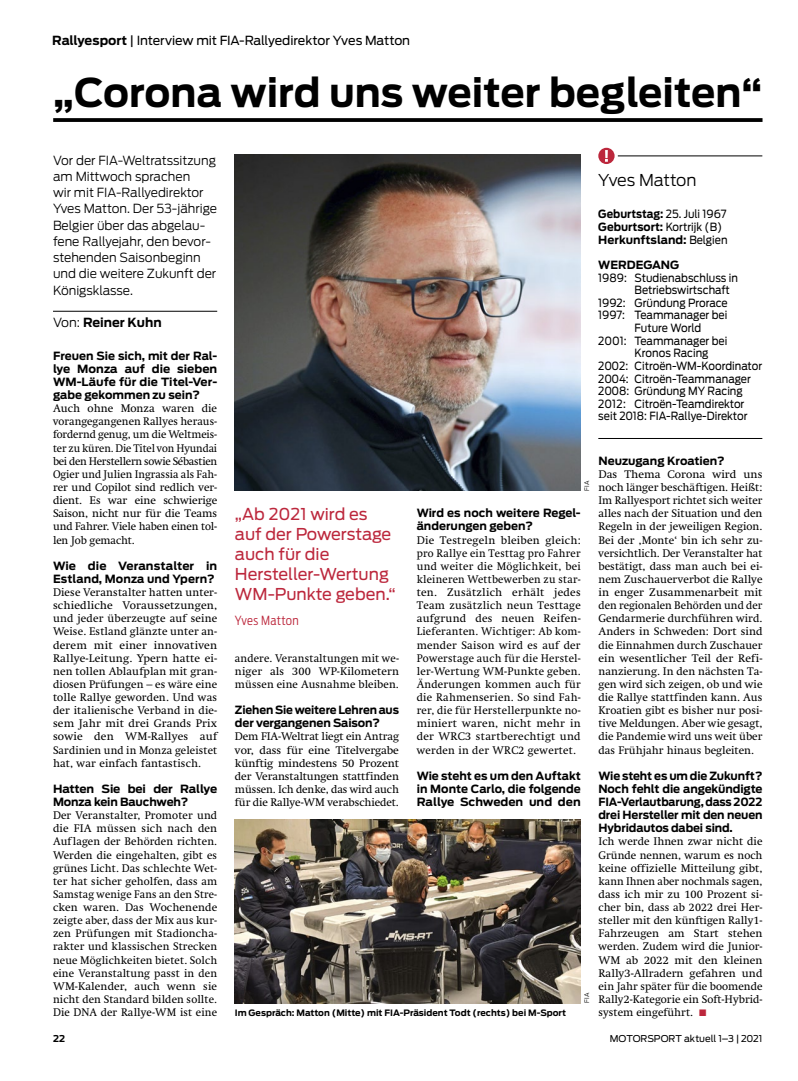
<style>
.page{position:relative;width:798px;height:1081px;background:#fff}
.page>*{position:absolute;margin:0;border:0;box-sizing:border-box;transform-origin:0 0}
.t1{font:700 39.38px "Antenna";color:#000}
.t2{font:16.25px/20px "Antenna";color:#bc273c}
.t3{font:300 16.25px "Antenna";letter-spacing:-.015em;color:#000}
.t4{font:300 12.5px/16.2px "Antenna";color:#000}
.t5{font:12.5px "Antenna";letter-spacing:-.01em;color:#000}
.t6{font:700 12.5px "Antenna";color:#000}
.t7{font:300 12.5px "Antenna Condensed";letter-spacing:.02em;color:#bc273c}
.t8{font:11.25px/13.1px "Swift LT Std";letter-spacing:.005em;color:#000;text-align:justify}
.t9{font:700 11.25px/13.1px "Antenna";letter-spacing:-.005em;color:#000}
.t10{font:11.25px "Antenna";color:#000;scale:.92 1}
.t11{font:700 11.25px/12.6px "Antenna";letter-spacing:-.005em;color:#000;scale:.93 1}
.t12{font:9.38px "Antenna";color:#000}
.t13{font:700 9.38px "Antenna";color:#000}
.t14{font:700 8.75px "Antenna";color:#000}
.t15{font:300 6.25px "Antenna";letter-spacing:.05em;color:#000}
.s1{font-weight:700}
.s2{font-weight:300}
.s3{font-weight:400}
.s4{color:#bc273c}
</style>
<div class="page">
<img style="left:235px;top:819px;width:345px;height:184px">
<hr style="left:53px;top:311px;width:164px;height:1px;background:#000">
<img style="left:235px;top:154px;width:345px;height:337px">
<svg style="left:53px;top:118px;width:709px;height:4px;background:#0b0b0b"></svg>
<hr style="left:598px;top:438px;width:164px;height:1px;background:#000">
<hr style="left:617px;top:156px;width:145px;height:1px;background:#000">
<div style="left:598px;top:148px;width:16px;height:16px;background:#bc273c;border-radius:50%"></div>
<svg style="left:605px;top:150px;width:2px;height:12px"></svg>
<p class="t5" style="left:52px;top:33px;width:359px"><span class="s1">Rallyesport</span> | Interview mit FIA-Rallyedirektor Yves Matton</p>
<h1 class="t1" style="left:53px;top:70px;width:710px">„Corona wird uns weiter begleiten“</h1>
<p class="t4" style="left:53px;top:152px;width:166px">Vor der FIA-Weltratssitzung am Mittwoch sprachen<br>wir mit FIA-Rallyedirektor<br>Yves Matton. Der 53-jährige<br>Belgier über das abgelau&shy;fene Rallyejahr, den bevor&shy;stehenden Saisonbeginn und die weitere Zukunft der<br>Königsklasse.</p>
<p class="t6" style="left:53px;top:315px;width:110px"><span class="s2">Von:</span> Reiner Kuhn</p>
<p class="t9" style="left:53px;top:349px;width:166px;text-align:justify">Freuen Sie sich, mit der Ral&shy;lye Monza auf die sieben WM-Läufe für die Titel-Ver&shy;gabe gekommen zu sein?</p>
<p class="t8" style="left:53px;top:402px;width:166px">Auch ohne Monza waren die vorangegangenen Rallyes heraus&shy;fordernd genug, um die Weltmeis&shy;ter zu küren. Die Titel von Hyundai bei den Herstellern sowie Sébastien Ogier und Julien Ingrassia als Fah&shy;rer und Copilot sind redlich ver&shy;dient. Es war eine schwierige Saison, nicht nur für die Teams und Fahrer. Viele haben einen tol&shy;len Job gemacht.</p>
<p class="t9" style="left:53px;top:559px;width:166px">Wie die Veranstalter in<br>Estland, Monza und Ypern?</p>
<p class="t8" style="left:53px;top:586px;width:166px">Diese Veranstalter hatten unter&shy;schiedliche Voraussetzungen, und jeder überzeugte auf seine Weise. Estland glänzte unter an&shy;derem mit einer innovativen Rallye-Leitung. Ypern hatte ei&shy;nen tollen Ablaufplan mit gran&shy;diosen Prüfungen – es wäre eine tolle Rallye geworden. Und was der italienische Verband in die&shy;sem Jahr mit drei Grands Prix sowie den WM-Rallyes auf Sardinien und in Monza geleistet hat, war einfach fantastisch.</p>
<p class="t9" style="left:53px;top:782px;width:166px">Hatten Sie bei der Rallye<br>Monza kein Bauchweh?</p>
<p class="t8" style="left:53px;top:809px;width:166px">Der Veranstalter, Promoter und die FIA müssen sich nach den Auflagen der Behörden richten.<br>Werden die eingehalten, gibt es grünes Licht. Das schlechte Wet&shy;ter hat sicher geholfen, dass am Samstag wenige Fans an den Stre&shy;cken waren. Das Wochenende zeigte aber, dass der Mix aus kur&shy;zen Prüfungen mit Stadioncha&shy;rakter und klassischen Strecken neue Möglichkeiten bietet. Solch eine Veranstaltung passt in den WM-Kalender, auch wenn sie nicht den Standard bilden sollte.<br>Die DNA der Rallye-WM ist eine</p>
<h2 class="t2" style="left:235px;top:504px;width:162px">„Ab 2021 wird es auf der Powerstage auch für die<br>Hersteller-Wertung<br>WM-Punkte geben.“</h2>
<p class="t7" style="left:235px;top:613px;width:65px">Yves Matton</p>
<p class="t8" style="left:235px;top:651px;width:165px">andere. Veranstaltungen mit we&shy;niger als 300 WP-Kilometern müssen eine Ausnahme bleiben.</p>
<p class="t9" style="left:235px;top:703px;width:165px">Ziehen Sie weitere Lehren aus der vergangenen Saison?</p>
<p class="t8" style="left:235px;top:730px;width:165px">Dem FIA-Weltrat liegt ein Antrag vor, dass für eine Titelvergabe künftig mindestens 50 Prozent der Veranstaltungen stattfinden müssen. Ich denke, das wird auch für die Rallye-WM verabschiedet.</p>
<p class="t15" style="left:583px;top:491px;width:12px;rotate:-90deg">FIA</p>
<p class="t9" style="left:416px;top:507px;width:165px">Wird es noch weitere Regel&shy;änderungen geben?</p>
<p class="t8" style="left:416px;top:533px;width:165px">Die Testregeln bleiben gleich: pro Rallye ein Testtag pro Fahrer und weiter die Möglichkeit, bei kleineren Wettbewerben zu star&shy;ten. Zusätzlich erhält jedes Team zusätzlich neun Testtage aufgrund des neuen Reifen-Lieferanten. Wichtiger: Ab kom&shy;mender Saison wird es auf der Powerstage auch für die Herstel&shy;ler-Wertung WM-Punkte geben.<br>Änderungen kommen auch für die Rahmenserien. So sind Fah&shy;rer, die für Herstellerpunkte no&shy;miniert waren, nicht mehr in der WRC3 startberechtigt und werden in der WRC2 gewertet.</p>
<p class="t9" style="left:416px;top:769px;width:165px;text-align:justify">Wie steht es um den Auftakt in Monte Carlo, die folgende Rallye Schweden und den</p>
<p class="t15" style="left:583px;top:1003px;width:12px;rotate:-90deg">FIA</p>
<p class="t14" style="left:235px;top:1007px;width:332px">Im Gespräch: Matton (Mitte) mit FIA-Präsident Todt (rechts) bei M-Sport</p>
<h2 class="t3" style="left:598px;top:170px;width:100px">Yves Matton</h2>
<p class="t11" style="left:598px;top:208px;width:140px">Geburtstag: <span class="s3">25. Juli 1967<br></span>Geburtsort: <span class="s3">Kortrijk (B)<br></span>Herkunftsland: <span class="s3">Belgien</span></p>
<p class="t9" style="left:598px;top:258px;width:82px">WERDEGANG</p>
<p class="t10" style="left:598px;top:271px;width:153px">1989: Studienabschluss in</p>
<p class="t10" style="left:634px;top:283px;width:105px">Betriebswirtschaft</p>
<p class="t10" style="left:598px;top:296px;width:142px">1992: Gründung Prorace</p>
<p class="t10" style="left:598px;top:309px;width:142px">1997: Teammanager bei</p>
<p class="t10" style="left:634px;top:321px;width:74px">Future World</p>
<p class="t10" style="left:598px;top:334px;width:142px">2001: Teammanager bei</p>
<p class="t10" style="left:634px;top:346px;width:82px">Kronos Racing</p>
<p class="t10" style="left:598px;top:359px;width:180px">2002: Citroën-WM-Koordinator</p>
<p class="t10" style="left:598px;top:372px;width:167px">2004: Citroën-Teammanager</p>
<p class="t10" style="left:598px;top:384px;width:158px">2008: Gründung MY Racing</p>
<p class="t10" style="left:598px;top:397px;width:160px">2012: Citroën-Teamdirektor</p>
<p class="t10" style="left:598px;top:410px;width:164px">seit 2018: FIA-Rallye-Direktor</p>
<p class="t9" style="left:598px;top:454px;width:128px">Neuzugang Kroatien?</p>
<p class="t8" style="left:598px;top:468px;width:165px">Das Thema Corona wird uns noch länger beschäftigen. Heißt:<br>Im Rallyesport richtet sich weiter alles nach der Situation und den Regeln in der jeweiligen Region.<br>Bei der ‚Monte‘ bin ich sehr zu&shy;versichtlich. Der Veranstalter hat bestätigt, dass man auch bei ei&shy;nem Zuschauerverbot die Rallye in enger Zusammenarbeit mit den regionalen Behörden und der Gendarmerie durchführen wird.<br>Anders in Schweden: Dort sind die Einnahmen durch Zuschauer ein wesentlicher Teil der Refi&shy;nanzierung. In den nächsten Ta&shy;gen wird sich zeigen, ob und wie die Rallye stattfinden kann. Aus Kroatien gibt es bisher nur posi&shy;tive Meldungen. Aber wie gesagt, die Pandemie wird uns weit über das Frühjahr hinaus begleiten.</p>
<p class="t9" style="left:598px;top:769px;width:165px;text-align:justify">Wie steht es um die Zukunft?<br>Noch fehlt die angekündigte FIA-Verlautbarung, dass 2022 drei Hersteller mit den neuen Hybridautos dabei sind.</p>
<p class="t8" style="left:598px;top:835px;width:165px">Ich werde Ihnen zwar nicht die Gründe nennen, warum es noch keine offizielle Mitteilung gibt, kann Ihnen aber nochmals sagen, dass ich mir zu 100 Prozent si&shy;cher bin, dass ab 2022 drei Her&shy;steller mit den künftigen Rally1- Fahrzeugen am Start stehen werden. Zudem wird die Junior-WM ab 2022 mit den kleinen Rally3-Allradern gefahren und ein Jahr später für die boomende Rally2-Kategorie ein Soft-Hybrid&shy;system eingeführt. <span class="s4">■</span></p>
<p class="t13" style="left:53px;top:1033px;width:14px">22</p>
<p class="t12" style="left:609px;top:1033px;width:154px">MOTORSPORT aktuell 1–3 | 2021</p>
</div>
